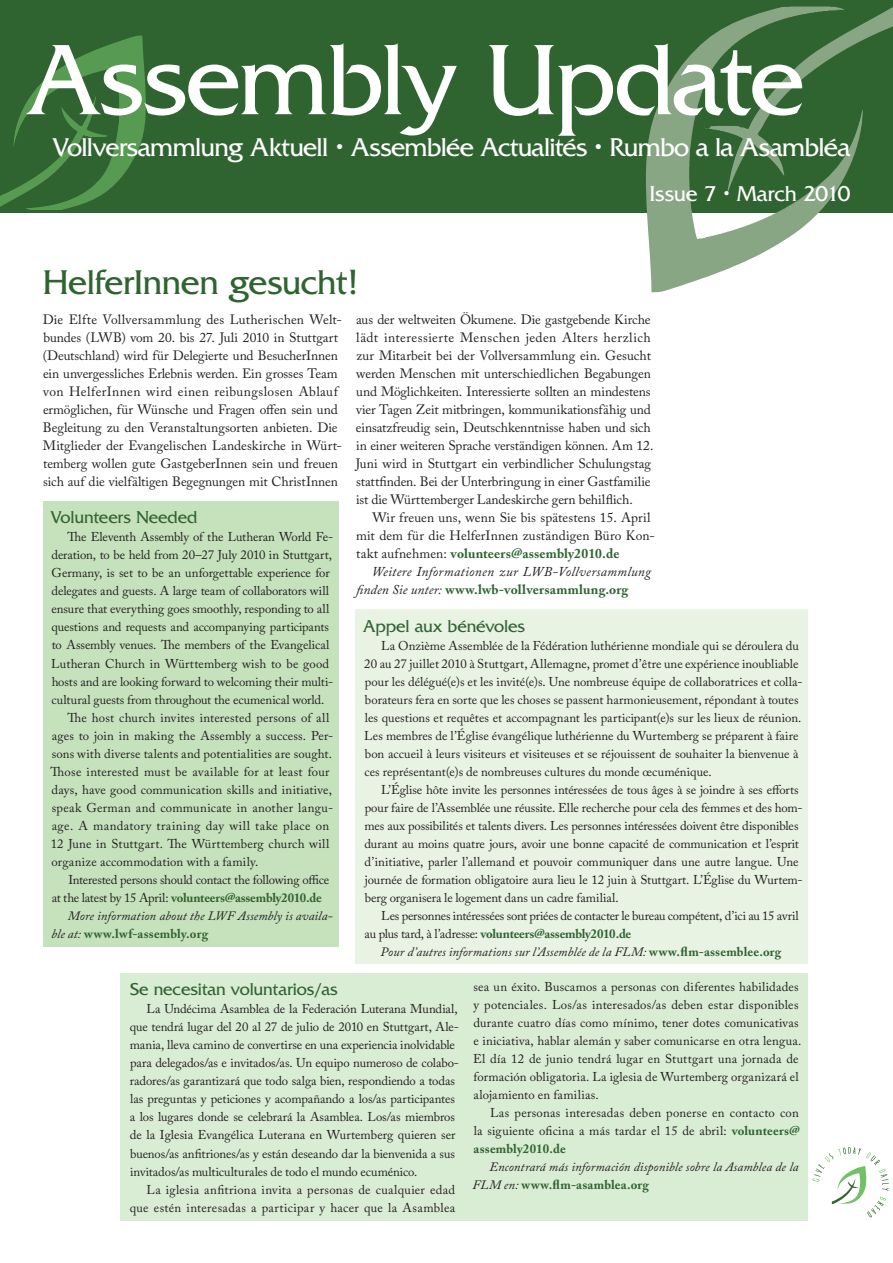
<style>
.page{position:relative;width:893px;height:1263px;background:#fff}
.page>*{position:absolute;margin:0;border:0;box-sizing:border-box;transform-origin:0 0}
.t1{font:105px "Friz Quadrata";letter-spacing:-.015em;color:#fff}
.t2{font:36px "Friz Quadrata";letter-spacing:-.01em;color:#2f6431}
.t3{font:27px "Friz Quadrata";letter-spacing:-.025em;color:#fff}
.t4{font:22.5px "Friz Quadrata";letter-spacing:-.01em;color:#fff}
.t5{font:18px "Friz Quadrata";letter-spacing:-.005em;color:#2f6431}
.t6{font:13.5px/18px "Adobe Caslon Pro";letter-spacing:-.005em;color:#231f20}
.t7{font:italic 13.5px/18px "Adobe Caslon Pro";letter-spacing:.02em;color:#231f20}
.t8{font:12.75px/18px "Adobe Caslon Pro";color:#231f20}
.t9{font:italic 12.75px/18px "Adobe Caslon Pro";letter-spacing:.01em;color:#231f20}
.t10{font:12.75px/18px "Adobe Caslon Pro";letter-spacing:-.02em;color:#231f20}
.t11{font:12.75px/18px "Adobe Caslon Pro";letter-spacing:.025em;color:#231f20;text-align:right}
.t12{font:12.75px "Adobe Caslon Pro";letter-spacing:.02em;color:#231f20}
.t13{font:700 12.75px "Adobe Caslon Pro";letter-spacing:-.01em;color:#2f6431}
.t14{font:12.75px "Adobe Caslon Pro";letter-spacing:.035em;color:#231f20}
.t15{font:700 12.75px "Adobe Caslon Pro";letter-spacing:.015em;color:#2f6431}
.s1{font-weight:700;color:#2f6431}
.s2{font-weight:700;font-style:normal;color:#2f6431}
.s3{font-weight:400;color:#231f20}
.s4{font-weight:400;font-style:italic;color:#231f20}
</style>
<div class="page">
<div style="left:0;top:0;width:893px;height:213px;background:#2f6431"></div>
<img style="left:0;top:35px;width:146px;height:175px">
<img style="left:646px;top:6px;width:247px;height:286px">
<svg style="left:812px;top:1147px;width:77px;height:70px"></svg>
<div style="left:121px;top:973px;width:687px;height:247px;background:#d9ecd4"></div>
<div style="left:355px;top:609px;width:453px;height:355px;background:#e8f3e3"></div>
<div style="left:43px;top:501px;width:295px;height:445px;background:#c6e2bd"></div>
<h1 class="t1" style="left:26px;top:21px;width:780px">Assembly Update</h1>
<h3 class="t3" style="left:53px;top:132px;width:799px">Vollversammlung Aktuell • Assemblée Actualités • Rumbo a la Asambléa</h3>
<h3 class="t4" style="left:649px;top:181px;width:202px">Issue 7 • March 2010</h3>
<h2 class="t2" style="left:43px;top:262px;width:317px">HelferInnen gesucht!</h2>
<p class="t6" style="left:43px;top:310px;width:301px">Die Elfte Vollversammlung des Lutherischen Welt&shy;bundes (LWB) vom 20. bis 27. Juli 2010 in Stuttgart (Deutschland) wird für Delegierte und BesucherInnen ein unvergessliches Erlebnis werden. Ein grosses Team von HelferInnen wird einen reibungslosen Ablauf ermöglichen, für Wünsche und Fragen offen sein und Begleitung zu den Veranstaltungsorten anbieten. Die Mitglieder der Evangelischen Landeskirche in Würt&shy;temberg wollen gute GastgeberInnen sein und freuen sich auf die vielfältigen Begegnungen mit ChristInnen</p>
<p class="t6" style="left:356px;top:310px;width:299px">aus der weltweiten Ökumene. Die gastgebende Kirche lädt interessierte Menschen jeden Alters herzlich zur Mitarbeit bei der Vollversammlung ein. Gesucht werden Menschen mit unterschiedlichen Begabungen und Möglichkeiten. Interessierte sollten an mindestens vier Tagen Zeit mitbringen, kommunikationsfähig und einsatzfreudig sein, Deutschkenntnisse haben und sich in einer weiteren Sprache verständigen können. Am 12.<br>Juni wird in Stuttgart ein verbindlicher Schulungstag stattfinden. Bei der Unterbringung in einer Gastfamilie ist die Württemberger Landeskirche gern behilflich.</p>
<p class="t6" style="left:356px;top:508px;width:300px;text-indent:16px">Wir freuen uns, wenn Sie bis spätestens 15. April mit dem für die HelferInnen zuständigen Büro Kon&shy;takt aufnehmen: <span class="s1">volunteers@assembly2010.de</span></p>
<p class="t7" style="left:356px;top:562px;width:296px;text-indent:15px">Weitere Informationen zur LWB-Vollversammlung finden Sie unter: <span class="s2">www.lwb-vollversammlung.org</span></p>
<h3 class="t5" style="left:51px;top:508px;width:148px">Volunteers Needed</h3>
<p class="t8" style="left:68px;top:528px;width:267px">The Eleventh Assembly of the Lutheran World Fe-</p>
<p class="t8" style="left:52px;top:546px;width:282px">deration, to be held from 20–27 July 2010 in Stuttgart,</p>
<p class="t8" style="left:52px;top:564px;width:280px">Germany, is set to be an unforgettable experience for</p>
<p class="t8" style="left:52px;top:582px;width:279px">delegates and guests. A large team of collaborators will</p>
<p class="t8" style="left:52px;top:600px;width:279px">ensure that everything goes smoothly, responding to all</p>
<p class="t8" style="left:52px;top:618px;width:279px">questions and requests and accompanying participants</p>
<p class="t8" style="left:52px;top:636px;width:279px">to Assembly venues. The members of the Evangelical</p>
<p class="t8" style="left:51px;top:654px;width:279px">Lutheran Church in Württemberg wish to be good</p>
<p class="t8" style="left:52px;top:672px;width:283px">hosts and are looking forward to welcoming their multi-</p>
<p class="t8" style="left:52px;top:690px;width:274px">cultural guests from throughout the ecumenical world.</p>
<p class="t8" style="left:68px;top:708px;width:263px">The host church invites interested persons of all</p>
<p class="t8" style="left:52px;top:726px;width:283px">ages to join in making the Assembly a success. Per-</p>
<p class="t8" style="left:52px;top:744px;width:282px">sons with diverse talents and potentialities are sought.</p>
<p class="t12" style="left:51px;top:764px;width:281px">Those interested must be available for at least four</p>
<p class="t8" style="left:52px;top:780px;width:282px">days, have good communication skills and initiative,</p>
<p class="t11" style="left:52px;top:798px;width:283px">speak German and communicate in another langu-</p>
<p class="t14" style="left:52px;top:818px;width:279px">age. A mandatory training day will take place on</p>
<p class="t12" style="left:51px;top:836px;width:280px">12 June in Stuttgart. The Württemberg church will</p>
<p class="t8" style="left:52px;top:852px;width:208px">organize accommodation with a family.</p>
<p class="t10" style="left:68px;top:870px;width:262px">Interested persons should contact the following office</p>
<p class="t13" style="left:52px;top:890px;width:272px"><span class="s3">at the latest by 15 April:</span> volunteers@assembly2010.de</p>
<p class="t9" style="left:68px;top:906px;width:267px">More information about the LWF Assembly is availa-</p>
<p class="t15" style="left:51px;top:926px;width:158px"><span class="s4">ble at:</span> www.lwf-assembly.org</p>
<h3 class="t5" style="left:363px;top:616px;width:164px">Appel aux bénévoles</h3>
<p class="t8" style="left:364px;top:636px;width:440px;text-indent:17px">La Onzième Assemblée de la Fédération luthérienne mondiale qui se déroulera du 20 au 27 juillet 2010 à Stuttgart, Allemagne, promet d’être une expérience inoubliable pour les délégué(e)s et les invité(e)s. Une nombreuse équipe de collaboratrices et colla&shy;borateurs fera en sorte que les choses se passent harmonieusement, répondant à toutes les questions et requêtes et accompagnant les participant(e)s sur les lieux de réunion.<br>Les membres de l’Église évangélique luthérienne du Wurtemberg se préparent à faire bon accueil à leurs visiteurs et visiteuses et se réjouissent de souhaiter la bienvenue à ces représentant(e)s de nombreuses cultures du monde œcuménique.</p>
<p class="t8" style="left:364px;top:780px;width:440px;text-indent:17px">L’Église hôte invite les personnes intéressées de tous âges à se joindre à ses efforts pour faire de l’Assemblée une réussite. Elle recherche pour cela des femmes et des hom&shy;mes aux possibilités et talents divers. Les personnes intéressées doivent être disponibles durant au moins quatre jours, avoir une bonne capacité de communication et l’esprit d’initiative, parler l’allemand et pouvoir communiquer dans une autre langue. Une journée de formation obligatoire aura lieu le 12 juin à Stuttgart. L’Église du Wurtem&shy;berg organisera le logement dans un cadre familial.</p>
<p class="t10" style="left:365px;top:906px;width:436px;text-indent:17px">Les personnes intéressées sont priées de contacter le bureau compétent, d’ici au 15 avril au plus tard, à l’adresse: <span class="s1">volunteers@assembly2010.de</span></p>
<p class="t9" style="left:381px;top:942px;width:402px">Pour d’autres informations sur l’Assemblée de la FLM: <span class="s2">www.flm-assemblee.org</span></p>
<h3 class="t5" style="left:130px;top:979px;width:209px">Se necesitan voluntarios/as</h3>
<p class="t8" style="left:130px;top:1000px;width:331px;text-indent:17px">La Undécima Asamblea de la Federación Luterana Mundial, que tendrá lugar del 20 al 27 de julio de 2010 en Stuttgart, Ale&shy;mania, lleva camino de convertirse en una experiencia inolvidable para delegados/as e invitados/as. Un equipo numeroso de colabo&shy;radores/as garantizará que todo salga bien, respondiendo a todas las preguntas y peticiones y acompañando a los/as participantes a los lugares donde se celebrará la Asamblea. Los/as miembros de la Iglesia Evangélica Luterana en Wurtemberg quieren ser buenos/as anfitriones/as y están deseando dar la bienvenida a sus invitados/as multiculturales de todo el mundo ecuménico.</p>
<p class="t11" style="left:130px;top:1180px;width:327px">La iglesia anfitriona invita a personas de cualquier edad que estén interesadas a participar y hacer que la Asamblea</p>
<p class="t8" style="left:473px;top:978px;width:330px">sea un éxito. Buscamos a personas con diferentes habilidades y potenciales. Los/as interesados/as deben estar disponibles durante cuatro días como mínimo, tener dotes comunicativas e iniciativa, hablar alemán y saber comunicarse en otra lengua.<br>El día 12 de junio tendrá lugar en Stuttgart una jornada de formación obligatoria. La iglesia de Wurtemberg organizará el alojamiento en familias.</p>
<p class="t8" style="left:474px;top:1104px;width:327px;text-align:justify;text-indent:17px">Las personas interesadas deben ponerse en contacto con la siguiente oficina a más tardar el 15 de abril: <span class="s1">volunteers@ assembly2010.de</span></p>
<p class="t9" style="left:472px;top:1158px;width:328px;text-indent:17px">Encontrará más información disponible sobre la Asamblea de la<br>FLM en: <span class="s2">www.flm-asamblea.org</span></p>
</div>
